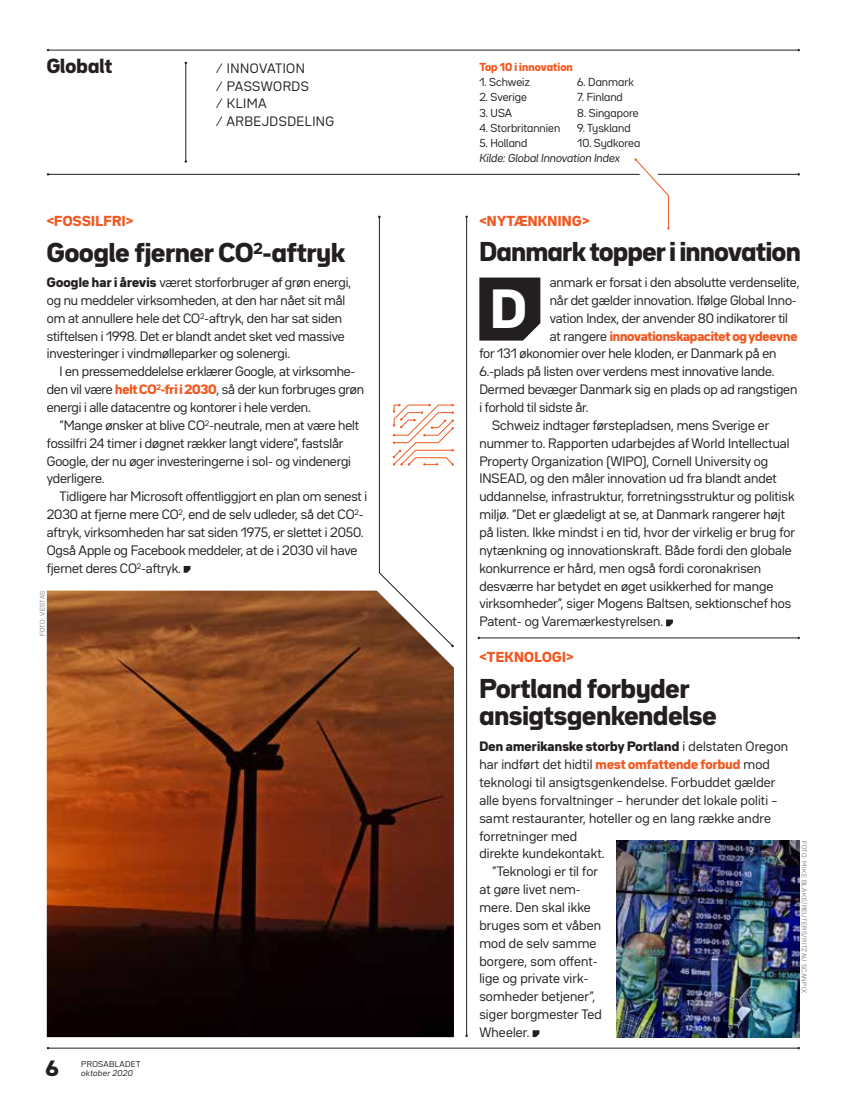
<style>
.page{position:relative;width:851px;height:1106px;background:#fff}
.page>*{position:absolute;margin:0;border:0;box-sizing:border-box;transform-origin:0 0}
.t1{font:900 48.45px "Bw Seido Raw";color:#fff}
.t2{font:900 24px/27px "Bw Seido Raw";color:#231f20}
.t3{font:900 19.5px "Bw Seido Raw";color:#231f20}
.t4{font:900 18px "Bw Seido Raw";color:#231f20}
.t5{font:900 12.75px "Bw Seido Raw";letter-spacing:.03em;color:#f15921}
.t6{font:12px/17.9px "Bw Seido Raw";letter-spacing:-.01em;color:#231f20}
.t7{font:12px "Bw Seido Raw";letter-spacing:.01em;color:#231f20}
.t8{font:900 12px "Bw Seido Raw";letter-spacing:.02em;color:#231f20}
.t9{font:12px/17.9px "Bw Seido Raw";letter-spacing:.04em;color:#231f20}
.t10{font:900 12px "Bw Seido Raw";letter-spacing:-.01em;color:#f15921}
.t11{font:10.2px "Bw Seido Raw";color:#231f20}
.t12{font:italic 10.2px "Bw Seido Raw";color:#231f20}
.t13{font:900 10.2px "Bw Seido Raw";letter-spacing:.01em;color:#f15921}
.t14{font:7.5px "Bw Seido Raw";letter-spacing:.04em;color:#231f20}
.t15{font:italic 7.5px "Bw Seido Raw";letter-spacing:.04em;color:#231f20}
.t16{font:6px "Bw Seido Raw";letter-spacing:.06em;color:#808285}
.s1{font-weight:900}
.s2{font-weight:900;color:#f15921}
.s3{font-weight:400;color:#231f20}
.s4{font-weight:400}
</style>
<div class="page">
<img style="left:47px;top:590px;width:407px;height:447px">
<svg style="left:666px;top:619px;width:6px;height:7px"></svg>
<svg style="left:532px;top:1030px;width:7px;height:7px"></svg>
<hr style="left:466px;top:217px;width:1px;height:818px;background:#231f20">
<svg style="left:184px;top:566px;width:6px;height:7px"></svg>
<hr style="left:48px;top:174px;width:750px;height:1px;background:#231f20">
<hr style="left:48px;top:50px;width:750px;height:1px;background:#231f20">
<hr style="left:185px;top:63px;width:1px;height:98px;background:#231f20">
<svg style="left:626px;top:158px;width:52px;height:71px"></svg>
<hr style="left:478px;top:637px;width:320px;height:1px;background:#231f20">
<svg style="left:369px;top:216px;width:171px;height:456px"></svg>
<hr style="left:48px;top:1047px;width:750px;height:1px;background:#231f20">
<img style="left:616px;top:840px;width:183px;height:197px">
<h3 class="t4" style="left:47px;top:53px;width:67px">Globalt</h3>
<p class="t9" style="left:219px;top:59px;width:117px">⁄ INNOVATION<br>⁄ PASSWORDS<br>⁄ KLIMA<br>⁄ ARBEJDSDELING</p>
<p class="t5" style="left:47px;top:212px;width:88px">&lt;FOSSILFRI&gt;</p>
<h2 class="t2" style="left:47px;top:238px;width:299px">Google fjerner CO<sup>2</sup>-aftryk</h2>
<p class="t6" style="left:47px;top:273px;width:306px"><span class="s1">Google har i årevis</span> været storforbruger af grøn energi, og nu meddeler virksomheden, at den har nået sit mål om at annullere hele det CO<sup>2</sup>-aftryk, den har sat siden stiftelsen i 1998. Det er blandt andet sket ved massive investeringer i vindmølleparker og solenergi.</p>
<p class="t6" style="left:47px;top:362px;width:318px;text-indent:13px">I en pressemeddelelse erklærer Google, at virksomhe&shy;den vil være <span class="s2">helt CO</span><sup>2</sup><span class="s2">-fri i 2030</span>, så der kun forbruges grøn energi i alle datacentre og kontorer i hele verden.</p>
<p class="t6" style="left:47px;top:416px;width:314px;text-indent:13px">”Mange ønsker at blive CO<sup>2</sup>-neutrale, men at være helt fossilfri 24 timer i døgnet rækker langt videre”, fastslår Google, der nu øger investeringerne i sol- og vindenergi yderligere.</p>
<p class="t6" style="left:47px;top:487px;width:322px;text-indent:13px">Tidligere har Microsoft offentliggjort en plan om senest i 2030 at fjerne mere CO<sup>2</sup>, end de selv udleder, så det CO<sup>2</sup>- aftryk, virksomheden har sat siden 1975, er slettet i 2050.<br>Også Apple og Facebook meddeler, at de i 2030 vil have fjernet deres CO<sup>2</sup>-aftryk.</p>
<p class="t16" style="left:38px;top:636px;width:47px;rotate:-90deg">FOTO: VESTAS</p>
<h3 class="t3" style="left:46px;top:1054px;width:14px">6</h3>
<p class="t15" style="left:81px;top:1067px;width:53px">oktober 2020</p>
<p class="t14" style="left:81px;top:1058px;width:61px">PROSABLADET</p>
<p class="t13" style="left:479px;top:60px;width:95px">Top 10 i innovation</p>
<p class="t11" style="left:479px;top:75px;width:52px">1. Schweiz</p>
<p class="t11" style="left:479px;top:91px;width:49px">2. Sverige</p>
<p class="t11" style="left:479px;top:106px;width:34px">3. USA</p>
<p class="t11" style="left:479px;top:121px;width:82px">4. Storbritannien</p>
<p class="t11" style="left:479px;top:136px;width:50px">5. Holland</p>
<p class="t11" style="left:577px;top:75px;width:58px">6. Danmark</p>
<p class="t11" style="left:577px;top:91px;width:47px">7. Finland</p>
<p class="t11" style="left:577px;top:106px;width:63px">8. Singapore</p>
<p class="t11" style="left:577px;top:121px;width:55px">9. Tyskland</p>
<p class="t11" style="left:577px;top:136px;width:65px">10. Sydkorea</p>
<p class="t12" style="left:479px;top:151px;width:142px">Kilde: Global Innovation Index</p>
<p class="t5" style="left:479px;top:212px;width:112px">&lt;NYTÆNKNING&gt;</p>
<h2 class="t2" style="left:479px;top:238px;width:323px">Danmark topper i innovation</h2>
<p class="t6" style="left:549px;top:273px;width:251px">anmark er forsat i den absolutte verdenselite,</p>
<p class="t6" style="left:549px;top:291px;width:249px">når det gælder innovation. Ifølge Global Inno-</p>
<p class="t6" style="left:549px;top:309px;width:240px">vation Index, der anvender 80 indikatorer til</p>
<p class="t10" style="left:549px;top:328px;width:249px"><span class="s3">at rangere</span> innovationskapacitet og ydeevne</p>
<p class="t6" style="left:479px;top:345px;width:298px">for 131 økonomier over hele kloden, er Danmark på en</p>
<p class="t6" style="left:479px;top:362px;width:296px">6.-plads på listen over verdens mest innovative lande.</p>
<p class="t6" style="left:479px;top:380px;width:319px">Dermed bevæger Danmark sig en plads op ad rangstigen</p>
<p class="t6" style="left:479px;top:398px;width:111px">i forhold til sidste år.</p>
<p class="t6" style="left:492px;top:416px;width:279px">Schweiz indtager førstepladsen, mens Sverige er</p>
<p class="t6" style="left:479px;top:434px;width:311px">nummer to. Rapporten udarbejdes af World Intellectual</p>
<p class="t6" style="left:479px;top:452px;width:290px">Property Organization (WIPO), Cornell University og</p>
<p class="t6" style="left:479px;top:469px;width:299px">INSEAD, og den måler innovation ud fra blandt andet</p>
<p class="t6" style="left:479px;top:487px;width:316px">uddannelse, infrastruktur, forretningsstruktur og politisk</p>
<p class="t6" style="left:479px;top:505px;width:307px">miljø. ”Det er glædeligt at se, at Danmark rangerer højt</p>
<p class="t6" style="left:479px;top:523px;width:317px">på listen. Ikke mindst i en tid, hvor der virkelig er brug for</p>
<p class="t6" style="left:479px;top:541px;width:314px">nytænkning og innovationskraft. Både fordi den globale</p>
<p class="t6" style="left:479px;top:559px;width:283px">konkurrence er hård, men også fordi coronakrisen</p>
<p class="t6" style="left:479px;top:577px;width:295px">desværre har betydet en øget usikkerhed for mange</p>
<p class="t6" style="left:479px;top:594px;width:313px">virksomheder”, siger Mogens Baltsen, sektionschef hos</p>
<p class="t6" style="left:479px;top:612px;width:185px">Patent- og Varemærkestyrelsen.</p>
<h1 class="t1" style="left:490px;top:276px;width:38px">D</h1>
<p class="t5" style="left:479px;top:648px;width:96px">&lt;TEKNOLOGI&gt;</p>
<h2 class="t2" style="left:479px;top:674px;width:239px">Portland forbyder ansigtsgenkendelse</h2>
<p class="t8" style="left:479px;top:738px;width:310px">Den amerikanske storby Portland <span class="s4">i delstaten Oregon</span></p>
<p class="t7" style="left:479px;top:756px;width:292px">har indført det hidtil <span class="s2">mest omfattende forbud</span> mod</p>
<p class="t7" style="left:479px;top:774px;width:297px">teknologi til ansigtsgenkendelse. Forbuddet gælder</p>
<p class="t7" style="left:479px;top:792px;width:300px">alle byens forvaltninger – herunder det lokale politi –</p>
<p class="t7" style="left:479px;top:810px;width:293px">samt restauranter, hoteller og en lang række andre</p>
<p class="t7" style="left:479px;top:828px;width:99px">forretninger med</p>
<p class="t7" style="left:479px;top:845px;width:126px">direkte kundekontakt.</p>
<p class="t7" style="left:492px;top:863px;width:107px">”Teknologi er til for</p>
<p class="t7" style="left:479px;top:881px;width:103px">at gøre livet nem-</p>
<p class="t7" style="left:479px;top:899px;width:113px">mere. Den skal ikke</p>
<p class="t7" style="left:479px;top:917px;width:123px">bruges som et våben</p>
<p class="t7" style="left:479px;top:935px;width:119px">mod de selv samme</p>
<p class="t7" style="left:479px;top:953px;width:120px">borgere, som offent-</p>
<p class="t7" style="left:479px;top:970px;width:110px">lige og private virk-</p>
<p class="t7" style="left:479px;top:988px;width:117px">somheder betjener”,</p>
<p class="t7" style="left:479px;top:1006px;width:124px">siger borgmester Ted</p>
<p class="t7" style="left:479px;top:1024px;width:52px">Wheeler.</p>
<p class="t16" style="left:808px;top:840px;width:153px;rotate:90deg">FOTO: MIKE BLAKE/REUTERS/RITZAU SCANPIX</p>
</div>
